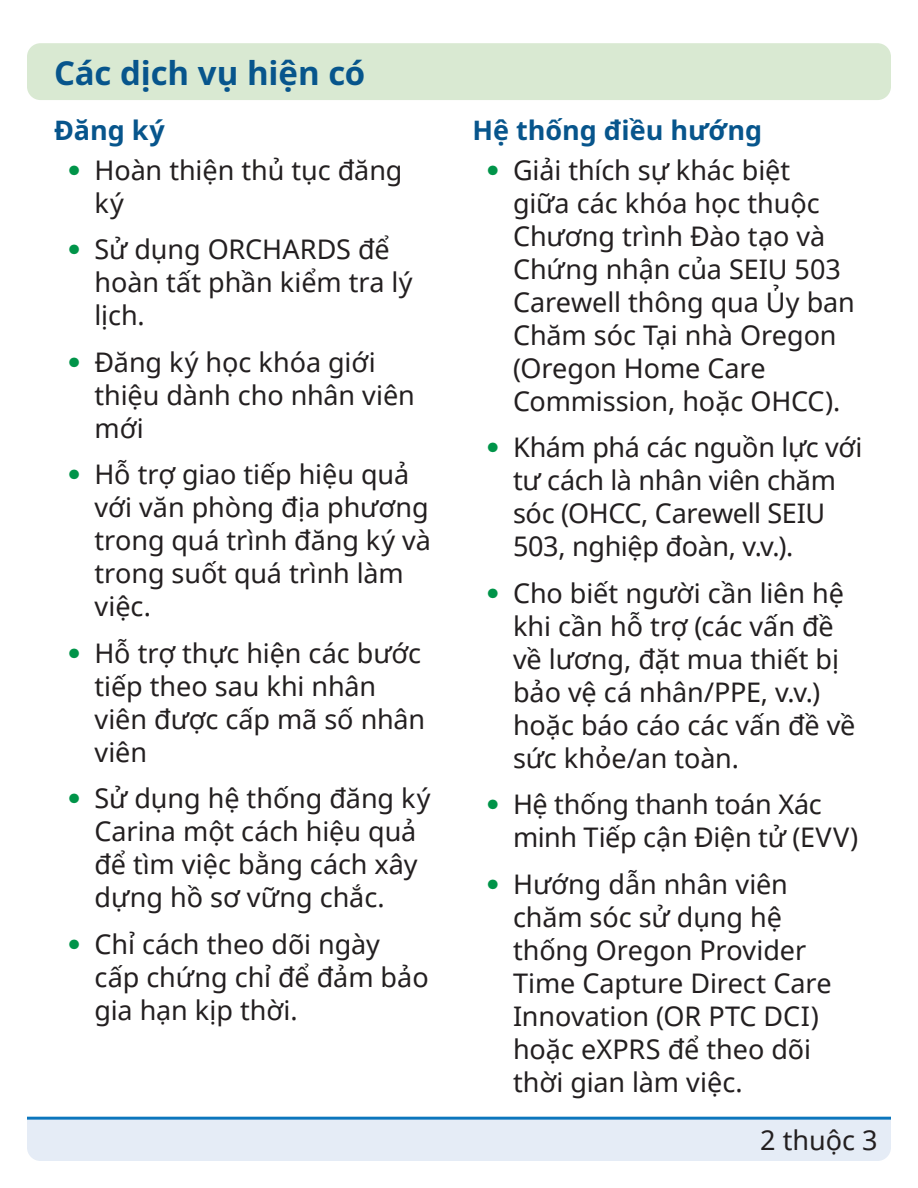
<style>
.page{position:relative;width:918px;height:1188px;background:#fff}
.page>*{position:absolute;margin:0;border:0;box-sizing:border-box;transform-origin:0 0}
.t1{font:700 33px "Noto Sans";letter-spacing:-.005em;color:#07558c}
.t2{font:27px/33px "Noto Sans";letter-spacing:-.005em;color:#231f20}
.t3{font:700 27px "Noto Sans";letter-spacing:-.005em;color:#07558c}
.s1{font-family:"Helvetica Neue LT Std";font-weight:100;font-stretch:condensed;color:#009449}
</style>
<div class="page">
<svg style="left:27px;top:1117px;width:864px;height:44px;background:#d8e4f2"></svg>
<div style="left:27px;top:43px;width:864px;height:57px;background:#d9e9d2;border-radius:14px"></div>
<h2 class="t1" style="left:54px;top:49px;width:313px">Các dịch vụ hiện có</h2>
<h3 class="t3" style="left:54px;top:111px;width:112px">Đăng ký</h3>
<p class="t2" style="left:94px;top:153px;width:310px;text-indent:-27px"><span class="s1">•</span> Hoàn thiện thủ tục đăng ký</p>
<p class="t2" style="left:94px;top:232px;width:320px;text-indent:-27px"><span class="s1">•</span> Sử dụng ORCHARDS để hoàn tất phần kiểm tra lý lịch.</p>
<p class="t2" style="left:94px;top:345px;width:322px;text-indent:-27px"><span class="s1">•</span> Đăng ký học khóa giới thiệu dành cho nhân viên mới</p>
<p class="t2" style="left:94px;top:457px;width:338px;text-indent:-27px"><span class="s1">•</span> Hỗ trợ giao tiếp hiệu quả với văn phòng địa phương trong quá trình đăng ký và trong suốt quá trình làm việc.</p>
<p class="t2" style="left:94px;top:636px;width:332px;text-indent:-27px"><span class="s1">•</span> Hỗ trợ thực hiện các bước tiếp theo sau khi nhân viên được cấp mã số nhân viên</p>
<p class="t2" style="left:94px;top:781px;width:338px;text-indent:-27px"><span class="s1">•</span> Sử dụng hệ thống đăng ký<br>Carina một cách hiệu quả để tìm việc bằng cách xây dựng hồ sơ vững chắc.</p>
<p class="t2" style="left:94px;top:927px;width:336px;text-indent:-27px"><span class="s1">•</span> Chỉ cách theo dõi ngày cấp chứng chỉ để đảm bảo gia hạn kịp thời.</p>
<h3 class="t3" style="left:472px;top:111px;width:291px">Hệ thống điều hướng</h3>
<p class="t2" style="left:513px;top:153px;width:343px;text-indent:-27px"><span class="s1">•</span> Giải thích sự khác biệt<br>giữa các khóa học thuộc<br>Chương trình Đào tạo và<br>Chứng nhận của SEIU 503<br>Carewell thông qua Ủy ban<br>Chăm sóc Tại nhà Oregon (Oregon Home Care<br>Commission, hoặc OHCC).</p>
<p class="t2" style="left:513px;top:430px;width:351px;text-indent:-27px"><span class="s1">•</span> Khám phá các nguồn lực với tư cách là nhân viên chăm sóc (OHCC, Carewell SEIU<br>503, nghiệp đoàn, v.v.).</p>
<p class="t2" style="left:513px;top:576px;width:344px;text-indent:-27px"><span class="s1">•</span> Cho biết người cần liên hệ khi cần hỗ trợ (các vấn đề về lương, đặt mua thiết bị bảo vệ cá nhân/PPE, v.v.) hoặc báo cáo các vấn đề về sức khỏe/an toàn.</p>
<p class="t2" style="left:513px;top:787px;width:347px;text-indent:-27px"><span class="s1">•</span> Hệ thống thanh toán Xác minh Tiếp cận Điện tử (EVV)</p>
<p class="t2" style="left:513px;top:867px;width:320px;text-indent:-27px"><span class="s1">•</span> Hướng dẫn nhân viên chăm sóc sử dụng hệ thống Oregon Provider<br>Time Capture Direct Care<br>Innovation (OR PTC DCI) hoặc eXPRS để theo dõi thời gian làm việc.</p>
<p class="t2" style="left:760px;top:1123px;width:119px">2 thuộc 3</p>
</div>
